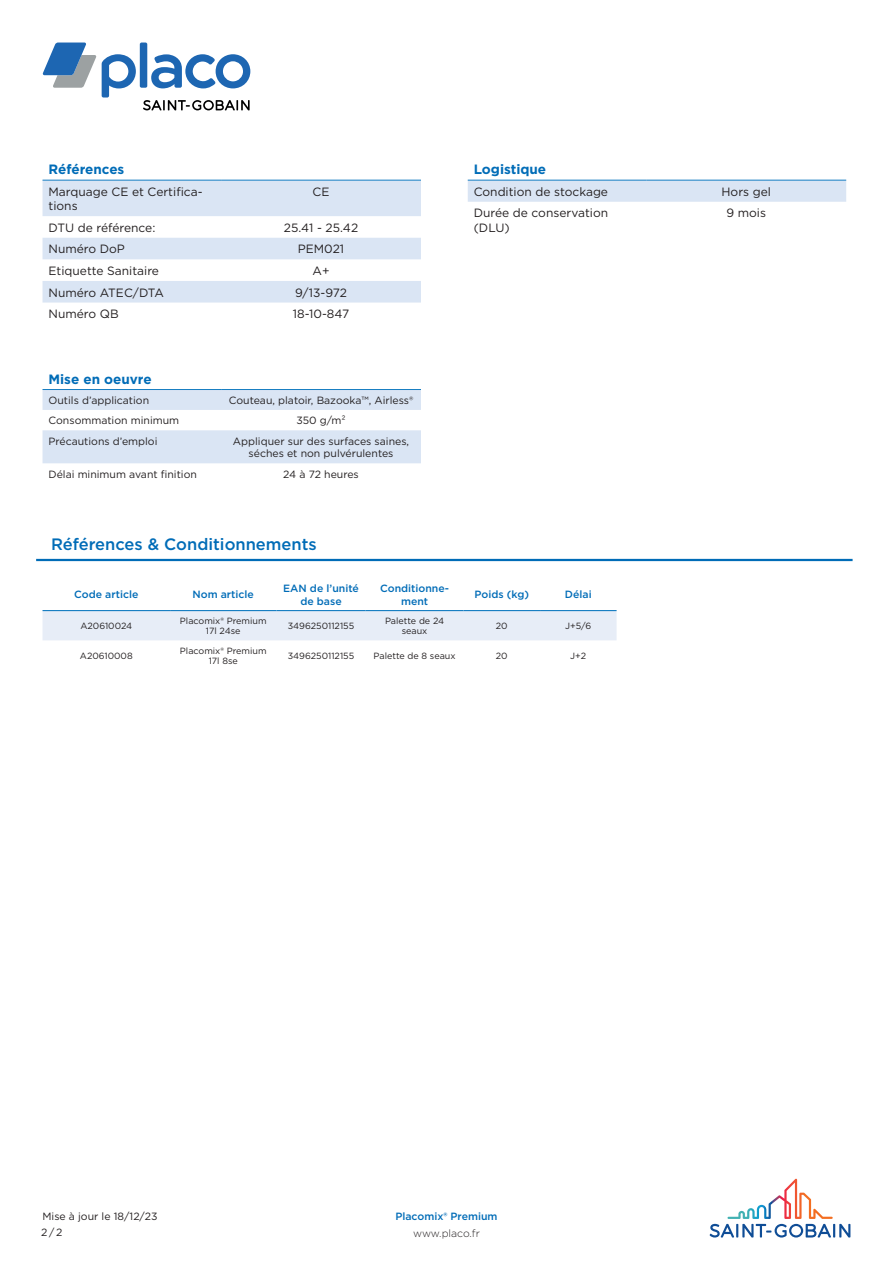
<style>
.page{position:relative;width:893px;height:1263px;background:#fff}
.page>*{position:absolute;margin:0;border:0;box-sizing:border-box;transform-origin:0 0}
.t1{font:500 16.5px "Gotham";color:#006cb7}
.attribute_group{font:700 13.5px "Gotham";color:#006cb7}
.column_1{font:12px/14.4px "Gotham";color:#231f20}
.column_2{font:12px "Gotham";color:#231f20}
.column_2-2{font:10.5px/16.6px "Gotham";color:#231f20}
.column_1-2{font:10.5px "Gotham";color:#231f20}
.column_header_1_colu{font:500 10.5px/12.6px "Gotham";color:#006cb7;text-align:center}
.Product_Name_Master{font:500 10.5px "Gotham";color:#006cb7}
.t2{font:300 10.5px "Gotham";color:#231f20}
.column_2-3{font:9px/10.8px "Gotham";color:#231f20;text-align:center}
.column_4{font:9px/10.8px "Gotham";color:#231f20;text-align:center}
.column_3{font:9px "Gotham";color:#231f20}
.column_1-3{font:9px "Gotham";color:#231f20}
.column_6{font:9px "Gotham";color:#231f20}
.column_5{font:9px "Gotham";color:#231f20}
</style>
<div class="page">
<svg style="left:143px;top:100px;width:107px;height:10px"></svg>
<div style="left:140px;top:43px;width:7px;height:45px;background:#1d66b2;border-radius:2px"></div>
<svg style="left:42px;top:43px;width:94px;height:55px"></svg>
<svg style="left:151px;top:54px;width:99px;height:34px"></svg>
<svg style="left:710px;top:1179px;width:140px;height:58px"></svg>
<svg style="left:43px;top:181px;width:378px;height:122px;fill:#dae5f4"></svg>
<hr style="left:43px;top:180px;width:178px;height:1px;background:#167ec2">
<hr style="left:221px;top:180px;width:200px;height:1px;background:#167ec2">
<svg style="left:43px;top:390px;width:378px;height:73px"></svg>
<hr style="left:43px;top:389px;width:178px;height:1px;background:#167ec2">
<hr style="left:221px;top:389px;width:200px;height:1px;background:#167ec2">
<div style="left:468px;top:181px;width:378px;height:21px;background:#dae5f4"></div>
<hr style="left:468px;top:180px;width:178px;height:1px;background:#167ec2">
<hr style="left:646px;top:180px;width:200px;height:1px;background:#167ec2">
<hr style="left:36px;top:559px;width:817px;height:2px;background:#006cb7">
<div style="left:43px;top:611px;width:574px;height:29px;background:#e7edf7"></div>
<hr style="left:43px;top:610px;width:127px;height:1px;background:#167ec2">
<hr style="left:170px;top:610px;width:106px;height:1px;background:#167ec2">
<hr style="left:276px;top:610px;width:90px;height:1px;background:#167ec2">
<hr style="left:366px;top:610px;width:97px;height:1px;background:#167ec2">
<hr style="left:463px;top:610px;width:77px;height:1px;background:#167ec2">
<hr style="left:540px;top:610px;width:77px;height:1px;background:#167ec2">
<p class="attribute_group" style="left:49px;top:160px;width:77px">Références</p>
<p class="column_1" style="left:49px;top:184px;width:156px">Marquage CE et Certifica&shy;tions</p>
<p class="column_2" style="left:313px;top:184px;width:18px">CE</p>
<p class="column_1" style="left:49px;top:220px;width:108px">DTU de référence:</p>
<p class="column_2" style="left:284px;top:220px;width:76px">25.41 - 25.42</p>
<p class="column_1" style="left:49px;top:242px;width:78px">Numéro DoP</p>
<p class="column_2" style="left:298px;top:241px;width:48px">PEM021</p>
<p class="column_1" style="left:49px;top:263px;width:112px">Etiquette Sanitaire</p>
<p class="column_2" style="left:313px;top:263px;width:18px">A+</p>
<p class="column_1" style="left:49px;top:285px;width:117px">Numéro ATEC/DTA</p>
<p class="column_2" style="left:295px;top:285px;width:53px">9/13-972</p>
<p class="column_1" style="left:49px;top:306px;width:72px">Numéro QB</p>
<p class="column_2" style="left:293px;top:306px;width:58px">18-10-847</p>
<p class="attribute_group" style="left:49px;top:370px;width:105px">Mise en oeuvre</p>
<p class="column_1-2" style="left:49px;top:393px;width:102px">Outils d’application</p>
<p class="column_2-2" style="left:229px;top:392px;width:186px">Couteau, platoir, Bazooka™, Airless®</p>
<p class="column_1-2" style="left:49px;top:414px;width:132px">Consommation minimum</p>
<p class="column_2-2" style="left:296px;top:412px;width:51px">350 g/m²</p>
<p class="column_1-2" style="left:49px;top:434px;width:110px">Précautions d’emploi</p>
<p class="column_2-2" style="left:233px;top:434px;width:178px;line-height:12.6px;text-align:center">Appliquer sur des surfaces saines, séches et non pulvérulentes</p>
<p class="column_1-2" style="left:49px;top:467px;width:150px">Délai minimum avant finition</p>
<p class="column_2-2" style="left:283px;top:465px;width:77px">24 à 72 heures</p>
<p class="t1" style="left:51px;top:534px;width:267px">Références &amp; Conditionnements</p>
<p class="attribute_group" style="left:474px;top:160px;width:74px">Logistique</p>
<p class="column_1" style="left:474px;top:184px;width:136px">Condition de stockage</p>
<p class="column_2" style="left:721px;top:184px;width:51px">Hors gel</p>
<p class="column_1" style="left:474px;top:206px;width:136px">Durée de conservation (DLU)</p>
<p class="column_2" style="left:726px;top:205px;width:41px">9 mois</p>
<p class="column_header_1_colu" style="left:74px;top:588px;width:66px">Code article</p>
<p class="column_header_1_colu" style="left:192px;top:588px;width:63px">Nom article</p>
<p class="column_header_1_colu" style="left:283px;top:582px;width:77px">EAN de l’unité de base</p>
<p class="column_header_1_colu" style="left:380px;top:582px;width:70px">Conditionne&shy;ment</p>
<p class="column_header_1_colu" style="left:474px;top:588px;width:56px">Poids (kg)</p>
<p class="column_header_1_colu" style="left:565px;top:588px;width:28px">Délai</p>
<p class="column_1-3" style="left:80px;top:620px;width:53px">A20610024</p>
<p class="column_2-3" style="left:180px;top:615px;width:88px">Placomix® Premium<br>17l 24se</p>
<p class="column_3" style="left:288px;top:620px;width:68px">3496250112155</p>
<p class="column_4" style="left:385px;top:615px;width:61px">Palette de 24 seaux</p>
<p class="column_5" style="left:496px;top:620px;width:13px">20</p>
<p class="column_6" style="left:565px;top:620px;width:28px">J+5/6</p>
<p class="column_1-3" style="left:80px;top:650px;width:54px">A20610008</p>
<p class="column_2-3" style="left:180px;top:645px;width:88px">Placomix® Premium<br>17l 8se</p>
<p class="column_3" style="left:288px;top:650px;width:68px">3496250112155</p>
<p class="column_4" style="left:374px;top:650px;width:84px">Palette de 8 seaux</p>
<p class="column_5" style="left:496px;top:650px;width:13px">20</p>
<p class="column_6" style="left:570px;top:650px;width:17px">J+2</p>
<p class="column_2-2" style="left:41px;top:1207px;width:118px">Mise à jour le 18/12/23<br>2/2</p>
<p class="Product_Name_Master" style="left:395px;top:1209px;width:104px">Placomix® Premium</p>
<p class="t2" style="left:413px;top:1227px;width:68px">www.placo.fr</p>
</div>
